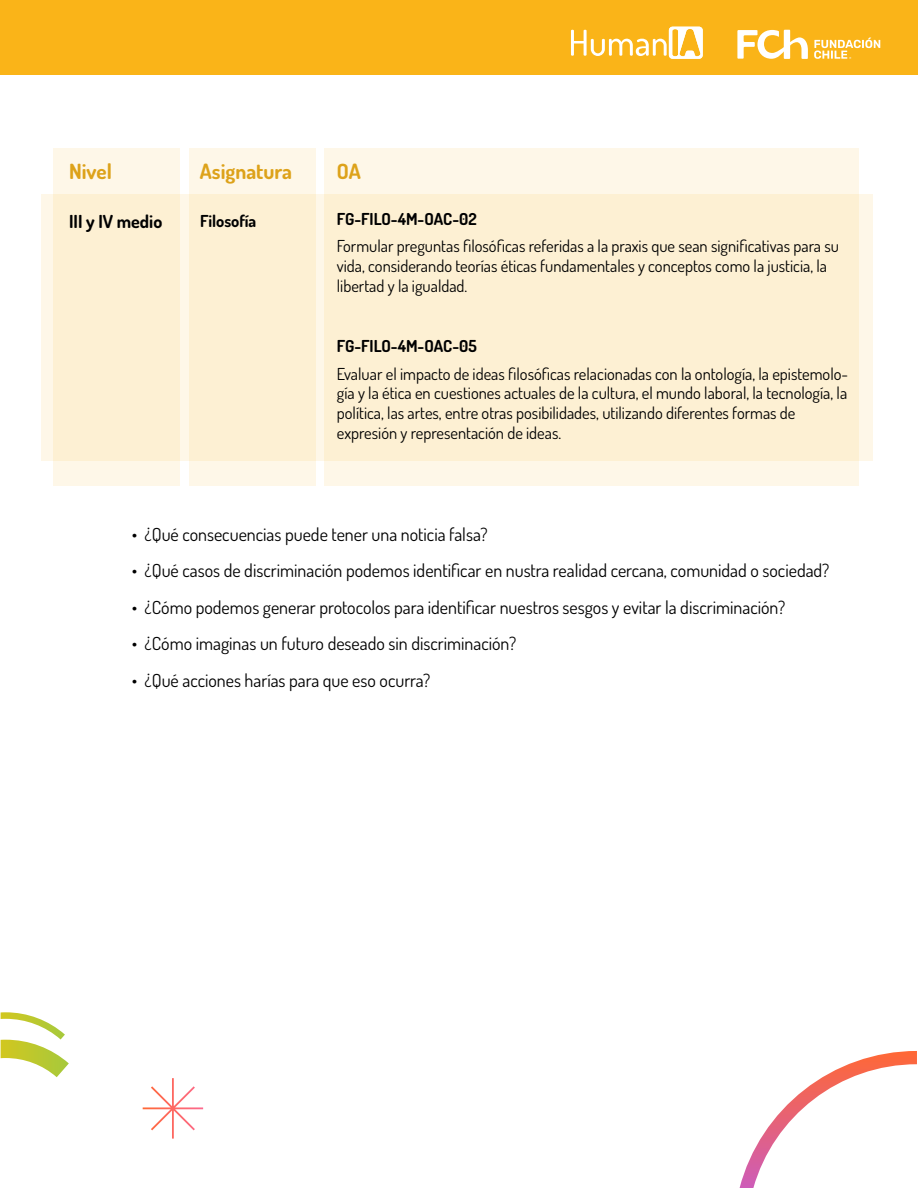
<style>
.page{position:relative;width:918px;height:1188px;background:#fff}
.page>*{position:absolute;margin:0;border:0;box-sizing:border-box;transform-origin:0 0}
.t1{font:700 21px "Dosis";color:#dda21a}
.t2{font:18px "Dosis";color:#000}
.t3{font:700 18px "Dosis";color:#000}
.t4{font:16.5px/19.8px "Dosis";color:#000}
.t5{font:700 16.5px "Dosis";color:#000}
</style>
<div class="page">
<div style="left:0;top:0;width:918px;height:74px;background:#fab418"></div>
<svg style="left:740px;top:1051px;width:177px;height:137px"></svg>
<svg style="left:143px;top:1078px;width:60px;height:61px"></svg>
<svg style="left:1px;top:1012px;width:68px;height:65px"></svg>
<svg style="left:571px;top:27px;width:132px;height:32px"></svg>
<svg style="left:814px;top:38px;width:66px;height:21px"></svg>
<svg style="left:737px;top:30px;width:71px;height:29px"></svg>
<div style="left:42px;top:194px;width:831px;height:266px;background:#fef7e8"></div>
<svg style="left:53px;top:148px;width:127px;height:338px;background:#fdf1d7"></svg>
<svg style="left:189px;top:148px;width:127px;height:338px;background:#fdf1d7"></svg>
<svg style="left:325px;top:148px;width:534px;height:338px;background:#fdf1d7"></svg>
<p class="t1" style="left:69px;top:156px;width:44px">Nivel</p>
<p class="t3" style="left:69px;top:209px;width:95px">III y IV medio</p>
<p class="t5" style="left:200px;top:209px;width:58px">Filosofía</p>
<p class="t1" style="left:200px;top:156px;width:94px">Asignatura</p>
<p class="t1" style="left:337px;top:156px;width:26px">OA</p>
<p class="t5" style="left:337px;top:207px;width:141px">FG-FILO-4M-OAC-02</p>
<p class="t4" style="left:337px;top:235px;width:504px">Formular preguntas filosóficas referidas a la praxis que sean significativas para su vida, considerando teorías éticas fundamentales y conceptos como la justicia, la libertad y la igualdad.</p>
<p class="t5" style="left:337px;top:335px;width:141px">FG-FILO-4M-OAC-05</p>
<p class="t4" style="left:337px;top:363px;width:513px">Evaluar el impacto de ideas filosóficas relacionadas con la ontología, la epistemolo&shy;gía y la ética en cuestiones actuales de la cultura, el mundo laboral, la tecnología, la política, las artes, entre otras posibilidades, utilizando diferentes formas de expresión y representación de ideas.</p>
<p class="t2" style="left:132px;top:521px;width:357px">• ¿Qué consecuencias puede tener una noticia falsa?</p>
<p class="t2" style="left:132px;top:558px;width:699px">• ¿Qué casos de discriminación podemos identificar en nustra realidad cercana, comunidad o sociedad?</p>
<p class="t2" style="left:132px;top:595px;width:655px">• ¿Cómo podemos generar protocolos para identificar nuestros sesgos y evitar la discriminación?</p>
<p class="t2" style="left:132px;top:631px;width:386px">• ¿Cómo imaginas un futuro deseado sin discriminación?</p>
<p class="t2" style="left:132px;top:668px;width:300px">• ¿Qué acciones harías para que eso ocurra?</p>
</div>
